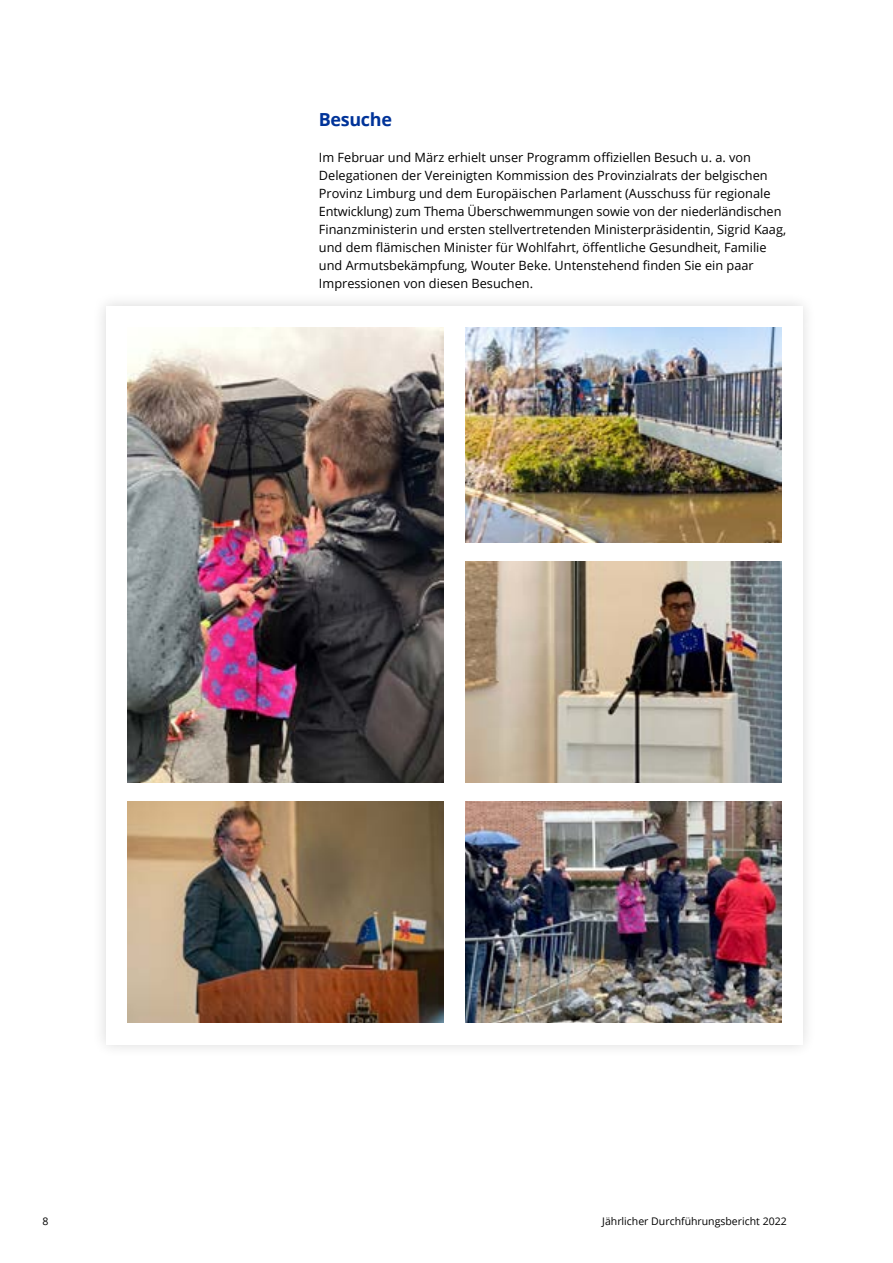
<style>
.page{position:relative;width:893px;height:1263px;background:#fff}
.page>*{position:absolute;margin:0;border:0;box-sizing:border-box;transform-origin:0 0}
.t1{font:700 18px "Open Sans";letter-spacing:-.02em;color:#039}
.t2{font:12.75px/18px "Open Sans";color:#000}
.t3{font:10.5px "Open Sans";color:#000}
</style>
<div class="page">
<div style="left:92px;top:291px;width:724px;height:767px;background:#f9f9f9"></div>
<div style="left:106px;top:306px;width:697px;height:738px;background:#fff"></div>
<img style="left:128px;top:802px;width:316px;height:221px">
<img style="left:128px;top:327px;width:316px;height:456px">
<img style="left:465px;top:802px;width:316px;height:221px">
<img style="left:465px;top:562px;width:316px;height:221px">
<img style="left:465px;top:327px;width:316px;height:216px">
<h1 class="t1" style="left:319px;top:107px;width:75px">Besuche</h1>
<p class="t2" style="left:319px;top:148px;width:469px">Im Februar und März erhielt unser Programm offiziellen Besuch u. a. von Delegationen der Vereinigten Kommission des Provinzialrats der belgischen Provinz Limburg und dem Europäischen Parlament (Ausschuss für regionale Entwicklung) zum Thema Überschwemmungen sowie von der niederländischen Finanzministerin und ersten stellvertretenden Ministerpräsidentin, Sigrid Kaag, und dem flämischen Minister für Wohlfahrt, öffentliche Gesundheit, Familie und Armutsbekämpfung, Wouter Beke. Untenstehend finden Sie ein paar Impressionen von diesen Besuchen.</p>
<p class="t3" style="left:43px;top:1213px;width:8px">8</p>
<p class="t3" style="left:602px;top:1213px;width:186px">Jährlicher Durchführungsbericht 2022</p>
</div>
